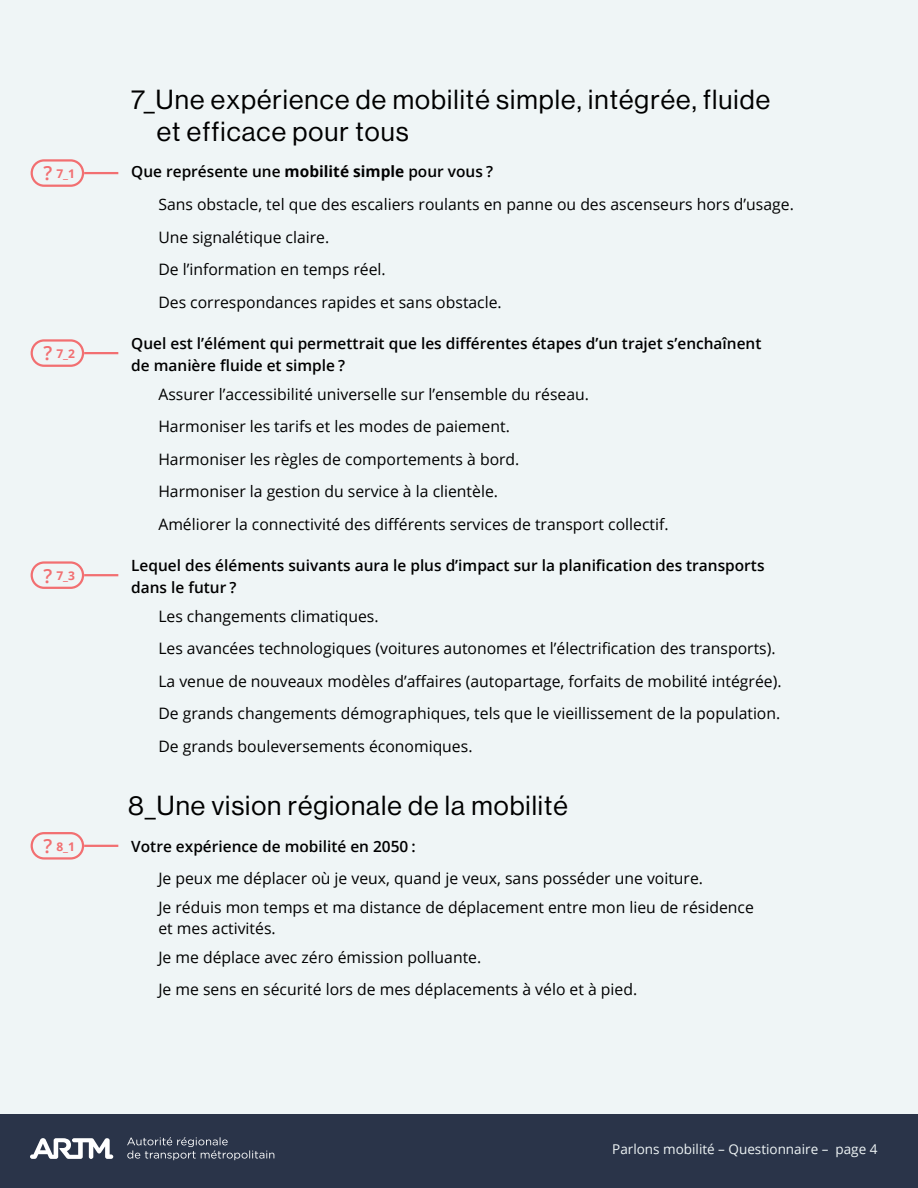
<style>
.page{position:relative;width:918px;height:1188px;background:#eff5f6}
.page>*{position:absolute;margin:0;border:0;box-sizing:border-box;transform-origin:0 0}
.t1{font:27px/32.4px "Haas Grot Disp 55 Roman";letter-spacing:.04em;color:#000}
.t2{font:15.75px/32.4px "Open Sans";color:#000}
.t3{font:600 15.45px/22.2px "Open Sans";color:#000}
.t4{font:13.5px "Open Sans";color:#eff5f6}
.t5{font:700 12px "Open Sans";color:#f26f71}
.s1{font-weight:600;font-size:19.5px}
.s2{font-weight:700}
</style>
<div class="page">
<div style="left:0;top:1114px;width:918px;height:74px;background:#2a3449"></div>
<svg style="left:127px;top:1137px;width:147px;height:23px"></svg>
<svg style="left:30px;top:1138px;width:83px;height:21px"></svg>
<div style="left:31px;top:159px;width:53px;height:28px;border:2px solid #f26f71;border-radius:13px"></div>
<hr style="left:84px;top:172px;width:34px;height:2px;background:#f26f71">
<div style="left:31px;top:339px;width:53px;height:28px;border:2px solid #f26f71;border-radius:13px"></div>
<hr style="left:84px;top:352px;width:34px;height:2px;background:#f26f71">
<div style="left:31px;top:561px;width:53px;height:28px;border:2px solid #f26f71;border-radius:13px"></div>
<hr style="left:84px;top:574px;width:34px;height:2px;background:#f26f71">
<div style="left:31px;top:832px;width:53px;height:28px;border:2px solid #f26f71;border-radius:13px"></div>
<hr style="left:84px;top:845px;width:34px;height:2px;background:#f26f71">
<p class="t5" style="left:44px;top:165px;width:33px"><span class="s1">?</span> 7_1</p>
<p class="t5" style="left:44px;top:345px;width:33px"><span class="s1">?</span> 7_2</p>
<p class="t5" style="left:44px;top:567px;width:33px"><span class="s1">?</span> 7_3</p>
<p class="t5" style="left:44px;top:838px;width:33px"><span class="s1">?</span> 8_1</p>
<h2 class="t1" style="left:157px;top:84px;width:615px;text-indent:-25px">7_Une expérience de mobilité simple, intégrée, fluide et efficace pour tous</h2>
<p class="t3" style="left:131px;top:160px;width:363px">Que représente une <span class="s2">mobilité simple</span> pour vous ?</p>
<p class="t2" style="left:158px;top:188px;width:637px">Sans obstacle, tel que des escaliers roulants en panne ou des ascenseurs hors d’usage.<br>Une signalétique claire.<br>De l’information en temps réel.<br>Des correspondances rapides et sans obstacle.</p>
<p class="t3" style="left:131px;top:332px;width:632px">Quel est l’élément qui permettrait que les différentes étapes d’un trajet s’enchaînent de manière fluide et simple ?</p>
<p class="t2" style="left:158px;top:378px;width:512px">Assurer l’accessibilité universelle sur l’ensemble du réseau.<br>Harmoniser les tarifs et les modes de paiement.<br>Harmoniser les règles de comportements à bord.<br>Harmoniser la gestion du service à la clientèle.<br>Améliorer la connectivité des différents services de transport collectif.</p>
<p class="t3" style="left:131px;top:554px;width:635px">Lequel des éléments suivants aura le plus d’impact sur la planification des transports dans le futur ?</p>
<p class="t2" style="left:158px;top:600px;width:625px">Les changements climatiques.<br>Les avancées technologiques (voitures autonomes et l’électrification des transports).<br>La venue de nouveaux modèles d’affaires (autopartage, forfaits de mobilité intégrée).<br>De grands changements démographiques, tels que le vieillissement de la population.<br>De grands bouleversements économiques.</p>
<h1 class="t1" style="left:128px;top:790px;width:441px">8_Une vision régionale de la mobilité</h1>
<p class="t3" style="left:131px;top:835px;width:286px">Votre expérience de mobilité en 2050 :</p>
<p class="t2" style="left:158px;top:863px;width:597px;line-height:29px">Je peux me déplacer où je veux, quand je veux, sans posséder une voiture.<br>Je réduis mon temps et ma distance de déplacement entre mon lieu de résidence</p>
<p class="t2" style="left:158px;top:913px;width:324px;line-height:29px">et mes activités.<br>Je me déplace avec zéro émission polluante.</p>
<p class="t2" style="left:158px;top:973px;width:480px">Je me sens en sécurité lors de mes déplacements à vélo et à pied.</p>
<p class="t4" style="left:612px;top:1140px;width:267px">Parlons mobilité – Questionnaire – page 4</p>
</div>
